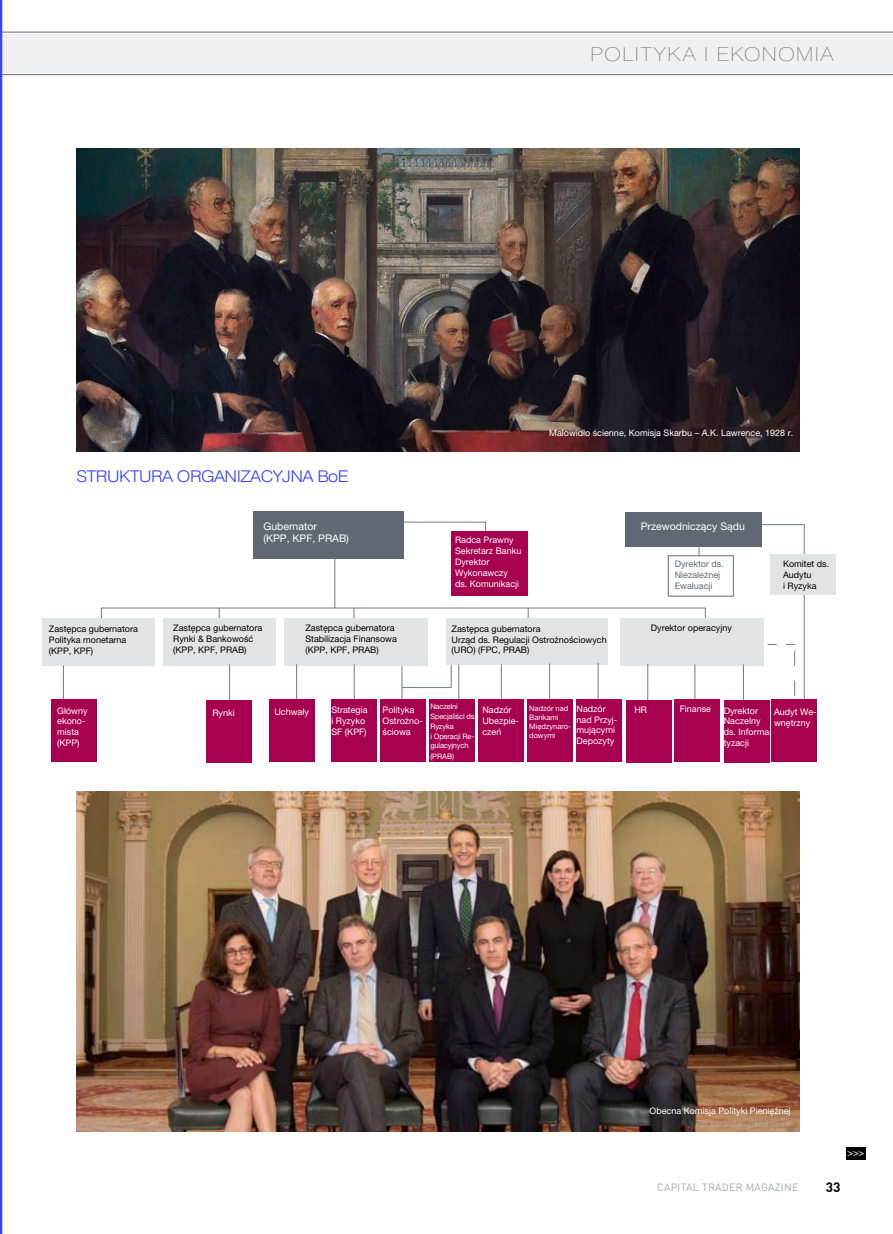
<style>
.page{position:relative;width:893px;height:1234px;background:#fff}
.page>*{position:absolute;margin:0;border:0;box-sizing:border-box;transform-origin:0 0}
.t1{font:19.05px "Swis 721 Th EU";letter-spacing:.04em;color:#79808d;scale:1.2 1}
.t2{font:16.2px "Swis 721 Lt EU";letter-spacing:-.03em;color:#3643ff;scale:1.11 1}
.t3{font:700 13.5px "DIN Pro";color:#000}
.t4{font:10.5px/12.6px "Helvetica Neue LT Pro";color:#fff}
.t5{font:10.5px "DIN Pro";letter-spacing:.025em;color:#a7a8aa}
.t6{font:9.75px "Book Antiqua";color:#fff;scale:1.05 1}
.t7{font:9px/10.8px "Helvetica Neue LT Pro";color:#fff}
.t8{font:9px/10.8px "Helvetica Neue LT Pro";color:#000}
.t9{font:9px/10.8px "Helvetica Neue LT Pro";color:#616873}
.t10{font:300 9px "DIN Pro";color:#b1b3b4}
.t11{font:7.5px/9.8px "Helvetica Neue LT Pro";letter-spacing:-.02em;color:#fff}
.t12{font:7.5px/9px "Helvetica Neue LT Pro";color:#fff}
</style>
<div class="page">
<div style="left:0;top:34px;width:893px;height:38px;background:#eff0f1"></div>
<hr style="left:0;top:32px;width:893px;height:1px;background:#616873">
<hr style="left:0;top:74px;width:893px;height:1px;background:#616873">
<div style="left:0;top:0;width:2px;height:1233px;border:1px solid #3643ff"></div>
<div style="left:846px;top:1146px;width:19px;height:13px;background:#000"></div>
<img style="left:77px;top:791px;width:722px;height:340px">
<img style="left:77px;top:149px;width:722px;height:302px">
<hr style="left:451px;top:657px;width:1px;height:30px;background:#6c7d80">
<hr style="left:402px;top:663px;width:1px;height:39px;background:#6c7d80">
<hr style="left:402px;top:687px;width:49px;height:1px;background:#6c7d80">
<hr style="left:804px;top:524px;width:1px;height:183px;background:#6c7d80">
<hr style="left:740px;top:524px;width:64px;height:1px;background:#6c7d80">
<hr style="left:396px;top:521px;width:90px;height:1px;background:#6c7d80">
<hr style="left:101px;top:607px;width:604px;height:1px;background:#6c7d80">
<hr style="left:334px;top:557px;width:1px;height:51px;background:#6c7d80">
<div style="left:253px;top:511px;width:151px;height:48px;background:#616873"></div>
<div style="left:452px;top:530px;width:76px;height:65px;background:#a80051"></div>
<div style="left:625px;top:511px;width:136px;height:35px;background:#616873"></div>
<div style="left:668px;top:555px;width:65px;height:41px;background:#fff;border:1px solid #616873"></div>
<div style="left:771px;top:554px;width:65px;height:40px;background:#e0e4e4"></div>
<div style="left:43px;top:618px;width:112px;height:47px;background:#e0e4e4"></div>
<div style="left:163px;top:618px;width:112px;height:47px;background:#e0e4e4"></div>
<div style="left:284px;top:618px;width:144px;height:47px;background:#e0e4e4"></div>
<div style="left:446px;top:618px;width:162px;height:47px;background:#e0e4e4"></div>
<div style="left:620px;top:618px;width:144px;height:47px;background:#e0e4e4"></div>
<hr style="left:63px;top:665px;width:1px;height:38px;background:#6c7d80">
<div style="left:51px;top:699px;width:45px;height:63px;background:#a80051"></div>
<hr style="left:229px;top:664px;width:1px;height:38px;background:#6c7d80">
<div style="left:206px;top:699px;width:46px;height:63px;background:#a80051"></div>
<hr style="left:296px;top:664px;width:1px;height:38px;background:#6c7d80">
<div style="left:269px;top:699px;width:45px;height:63px;background:#a80051"></div>
<hr style="left:354px;top:664px;width:1px;height:38px;background:#6c7d80">
<div style="left:332px;top:699px;width:45px;height:63px;background:#a80051"></div>
<div style="left:380px;top:699px;width:46px;height:63px;background:#a80051"></div>
<hr style="left:459px;top:664px;width:1px;height:38px;background:#6c7d80">
<div style="left:429px;top:699px;width:46px;height:63px;background:#a80051"></div>
<hr style="left:501px;top:664px;width:1px;height:38px;background:#6c7d80">
<div style="left:478px;top:699px;width:46px;height:63px;background:#a80051"></div>
<hr style="left:549px;top:663px;width:1px;height:38px;background:#6c7d80">
<div style="left:527px;top:699px;width:46px;height:63px;background:#a80051"></div>
<hr style="left:598px;top:662px;width:1px;height:39px;background:#6c7d80">
<div style="left:576px;top:699px;width:46px;height:63px;background:#a80051"></div>
<hr style="left:647px;top:664px;width:1px;height:38px;background:#6c7d80">
<div style="left:626px;top:699px;width:45px;height:63px;background:#a80051"></div>
<hr style="left:695px;top:664px;width:1px;height:38px;background:#6c7d80">
<div style="left:675px;top:699px;width:45px;height:63px;background:#a80051"></div>
<hr style="left:743px;top:664px;width:1px;height:38px;background:#6c7d80">
<div style="left:724px;top:699px;width:45px;height:63px;background:#a80051"></div>
<div style="left:771px;top:699px;width:46px;height:63px;background:#a80051"></div>
<svg style="left:794px;top:651px;width:1px;height:44px"></svg>
<svg style="left:768px;top:644px;width:27px;height:1px"></svg>
<h1 class="t1" style="left:590px;top:42px;width:204px">POLITYKA I EKONOMIA</h1>
<h2 class="t2" style="left:77px;top:466px;width:247px">STRUKTURA ORGANIZACYJNA BoE</h2>
<p class="t4" style="left:263px;top:519px;width:87px">Gubernator<br>(KPP, KPF, PRAB)</p>
<p class="t7" style="left:549px;top:427px;width:246px">Malowidło ścienne, Komisja Skarbu – A.K. Lawrence, 1928 r.</p>
<p class="t7" style="left:455px;top:534px;width:68px">Radca Prawny<br>Sekretarz Banku<br>Dyrektor<br>Wykonawczy ds. Komunikacji</p>
<p class="t4" style="left:641px;top:519px;width:105px">Przewodniczący Sądu</p>
<p class="t9" style="left:675px;top:558px;width:51px">Dyrektor ds.<br>Niezależnej<br>Ewaluacji</p>
<p class="t8" style="left:783px;top:558px;width:48px">Komitet ds.<br>Audytu<br>i Ryzyka</p>
<p class="t8" style="left:49px;top:623px;width:91px">Zastępca gubernatora<br>Polityka monetarna (KPP, KPF)</p>
<p class="t8" style="left:173px;top:622px;width:91px">Zastępca gubernatora<br>Rynki &amp; Bankowość (KPP, KPF, PRAB)</p>
<p class="t8" style="left:305px;top:622px;width:93px">Zastępca gubernatora<br>Stabilizacja Finansowa (KPP, KPF, PRAB)</p>
<p class="t8" style="left:452px;top:623px;width:157px">Zastępca gubernatora<br>Urząd ds. Regulacji Ostrożnościowych (URO) (FPC, PRAB)</p>
<p class="t8" style="left:651px;top:622px;width:82px">Dyrektor operacyjny</p>
<p class="t7" style="left:57px;top:704px;width:32px">Główny ekono&shy;mista (KPP)</p>
<p class="t7" style="left:212px;top:707px;width:24px">Rynki</p>
<p class="t7" style="left:274px;top:706px;width:36px">Uchwały</p>
<p class="t7" style="left:331px;top:704px;width:38px">Strategia i Ryzyko<br>SF (KPF)</p>
<p class="t7" style="left:382px;top:704px;width:42px">Polityka<br>Ostrożno&shy;ściowa</p>
<p class="t11" style="left:430px;top:701px;width:48px">Naczelni<br>Specjaliści ds.<br>Ryzyka<br>i Operacji Re&shy;gulacyjnych</p>
<p class="t11" style="left:430px;top:751px;width:25px">(PRAB)</p>
<p class="t7" style="left:482px;top:704px;width:38px">Nadzór<br>Ubezpie&shy;czeń</p>
<p class="t12" style="left:529px;top:704px;width:43px">Nadzór nad<br>Bankami<br>Międzynaro&shy;dowymi</p>
<p class="t7" style="left:577px;top:703px;width:42px">Nadzór nad Przyj&shy;mującymi<br>Depozyty</p>
<p class="t7" style="left:634px;top:703px;width:14px">HR</p>
<p class="t7" style="left:680px;top:703px;width:33px">Finanse</p>
<p class="t7" style="left:724px;top:704px;width:51px">Dyrektor<br>Naczelny ds. Informa&shy;tyzacji</p>
<p class="t7" style="left:774px;top:706px;width:44px">Audyt We&shy;wnętrzny</p>
<p class="t7" style="left:649px;top:1104px;width:143px">Obecna Komisja Polityki Pieniężnej</p>
<p class="t10" style="left:695px;top:1115px;width:98px">Fot.bankofengland.co.uk</p>
<p class="t6" style="left:847px;top:1146px;width:18px">&gt;&gt;&gt;</p>
<p class="t5" style="left:657px;top:1178px;width:143px">CAPITAL TRADER MAGAZINE</p>
<h3 class="t3" style="left:826px;top:1175px;width:16px">33</h3>
</div>
